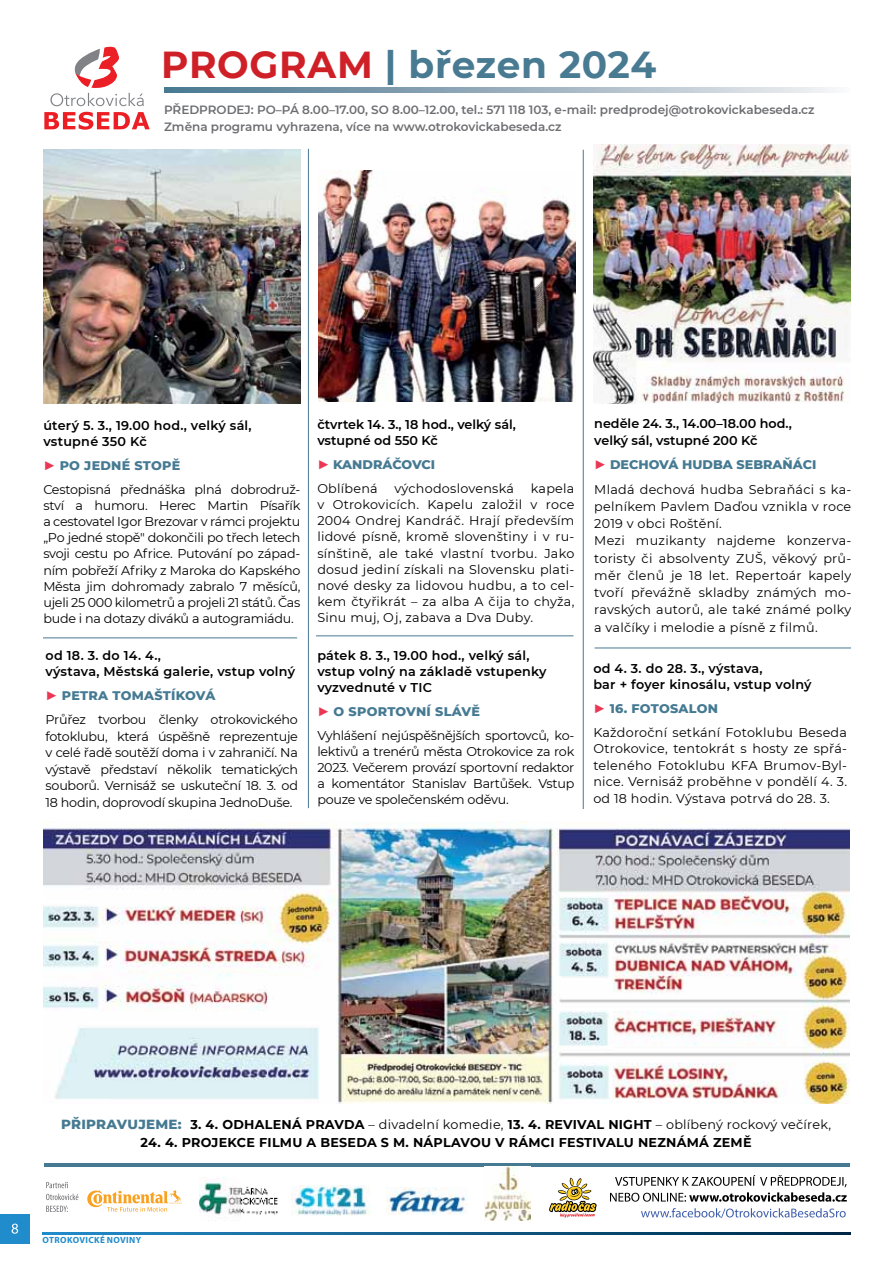
<style>
.page{position:relative;width:893px;height:1263px;background:#fff}
.page>*{position:absolute;margin:0;border:0;box-sizing:border-box;transform-origin:0 0}
.t1{font:700 37.5px "Montserrat";letter-spacing:.02em;color:#487a92}
.t2{font:12.75px/16.2px "Montserrat";letter-spacing:.01em;color:#000;text-align:justify}
.t3{font:600 12.75px/16.2px "Montserrat";letter-spacing:.015em;color:#000}
.t4{font:12.75px/23.7px "Montserrat";letter-spacing:-.02em;color:#000}
.t5{font:700 12.75px "Montserrat";letter-spacing:.02em;color:#000}
.t6{font:800 12.75px/23.7px "Montserrat";letter-spacing:-.005em;color:#457a92}
.t7{font:600 12px/16.5px "Montserrat";color:#6d6e71}
.t8{font:700 9px "Myriad Pro";letter-spacing:.04em;color:#218ccc}
.s1{color:#ce2026}
.s2{font-family:"Franklin Gothic";font-weight:500;color:#e93754}
.s3{font-weight:800;color:#457a92}
.s4{font-weight:400;color:#000}
.s5{font-weight:800;font-size:13.5px;color:#457a92}
.s6{font-weight:700}
</style>
<div class="page">
<div style="left:0;top:1214px;width:30px;height:29px;background:#218ccc"></div>
<svg style="left:12px;top:1223px;width:6px;height:11px"></svg>
<svg style="left:43px;top:1232px;width:807px;height:2px;background:#115b88"></svg>
<svg style="left:44px;top:112px;width:106px;height:18px"></svg>
<svg style="left:50px;top:47px;width:94px;height:59px"></svg>
<svg style="left:164px;top:88px;width:672px;height:4px;background:#99b0be"></svg>
<img style="left:43px;top:150px;width:257px;height:253px">
<img style="left:594px;top:144px;width:256px;height:259px">
<img style="left:318px;top:170px;width:257px;height:231px">
<hr style="left:308px;top:149px;width:1px;height:659px;background:#487a92">
<hr style="left:583px;top:150px;width:1px;height:659px;background:#487a92">
<hr style="left:316px;top:635px;width:257px;height:1px;background:#487a92">
<hr style="left:595px;top:648px;width:255px;height:1px;background:#487a92">
<hr style="left:43px;top:637px;width:254px;height:1px;background:#487a92">
<hr style="left:44px;top:1163px;width:805px;height:3px;background:#457a92">
<svg style="left:87px;top:1190px;width:95px;height:21px"></svg>
<img style="left:199px;top:1178px;width:79px;height:38px">
<img style="left:292px;top:1185px;width:77px;height:30px">
<img style="left:484px;top:1167px;width:47px;height:53px">
<svg style="left:46px;top:1194px;width:32px;height:18px"></svg>
<svg style="left:46px;top:1182px;width:22px;height:6px"></svg>
<svg style="left:641px;top:1208px;width:205px;height:10px"></svg>
<img style="left:387px;top:1187px;width:80px;height:27px">
<svg style="left:610px;top:1175px;width:237px;height:27px"></svg>
<svg style="left:549px;top:1178px;width:48px;height:39px"></svg>
<img style="left:44px;top:822px;width:805px;height:281px">
<h1 class="t1" style="left:161px;top:37px;width:496px"><span class="s1">PROGRAM</span> | březen 2024</h1>
<p class="t7" style="left:164px;top:101px;width:652px">PŘEDPRODEJ: PO–PÁ 8.00–17.00, SO 8.00–12.00, tel.: 571 118 103, e-mail: predprodej@otrokovickabeseda.cz<br>Změna programu vyhrazena, více na www.otrokovickabeseda.cz</p>
<p class="t3" style="left:43px;top:417px;width:210px">úterý 5. 3., 19.00 hod., velký sál, vstupné 350 Kč</p>
<p class="t4" style="left:43px;top:453px;width:258px"><span class="s2">►</span> <span class="s3">PO JEDNÉ STOPĚ<br></span>Cestopisná přednáška plná dobrodruž-</p>
<p class="t2" style="left:43px;top:497px;width:258px">ství a humoru. Herec Martin Písařík a cestovatel Igor Brezovar v rámci projektu „Po jedné stopě" dokončili po třech letech svoji cestu po Africe. Putování po západ&shy;ním pobřeží Afriky z Maroka do Kapského Města jim dohromady zabralo 7 měsíců, ujeli 25 000 kilometrů a projeli 21 států. Čas bude i na dotazy diváků a autogramiádu.</p>
<p class="t3" style="left:46px;top:647px;width:251px">od 18. 3. do 14. 4.,<br>výstava, Městská galerie, vstup volný</p>
<p class="t4" style="left:46px;top:683px;width:254px"><span class="s2">►</span> <span class="s3">PETRA TOMAŠTÍKOVÁ<br></span>Průřez tvorbou členky otrokovického</p>
<p class="t2" style="left:46px;top:727px;width:254px">fotoklubu, která úspěšně reprezentuje v celé řadě soutěží doma i v zahraničí. Na výstavě představí několik tematických souborů. Vernisáž se uskuteční 18. 3. od 18 hodin, doprovodí skupina JednoDuše.</p>
<p class="t3" style="left:317px;top:416px;width:200px">čtvrtek 14. 3., 18 hod., velký sál, vstupné od 550 Kč</p>
<p class="t6" style="left:317px;top:452px;width:119px"><span class="s2">►</span> KANDRÁČOVCI<br><span class="s4">Oblíbená</span></p>
<p class="t2" style="left:317px;top:480px;width:259px;text-indent:213px">kapela v Otrokovicích. Kapelu založil v roce 2004 Ondrej Kandráč. Hrají především lidové písně, kromě slovenštiny i v ru&shy;sínštině, ale také vlastní tvorbu. Jako dosud jediní získali na Slovensku plati&shy;nové desky za lidovou hudbu, a to cel&shy;kem čtyřikrát – za alba A čija to chyža, Sinu muj, Oj, zabava a Dva Duby.</p>
<p class="t2" style="left:395px;top:480px;width:121px">východoslovenská</p>
<p class="t3" style="left:317px;top:647px;width:231px">pátek 8. 3., 19.00 hod., velký sál, vstup volný na základě vstupenky vyzvednuté v TIC</p>
<p class="t4" style="left:317px;top:699px;width:259px"><span class="s2">►</span> <span class="s3">O SPORTOVNÍ SLÁVĚ<br></span>Vyhlášení nejúspěšnějších sportovců, ko-</p>
<p class="t2" style="left:317px;top:743px;width:259px">lektivů a trenérů města Otrokovice za rok 2023. Večerem provází sportovní redaktor a komentátor Stanislav Bartůšek. Vstup pouze ve společenském oděvu.</p>
<p class="t3" style="left:594px;top:414px;width:199px;line-height:17.2px">neděle 24. 3., 14.00–18.00 hod., velký sál, vstupné 200 Kč</p>
<p class="t2" style="left:594px;top:452px;width:259px;line-height:24.8px"><span class="s2">►</span> <span class="s3">DECHOVÁ HUDBA SEBRAŇÁCI<br></span>Mladá dechová hudba Sebraňáci s ka-</p>
<p class="t2" style="left:594px;top:497px;width:259px;line-height:17.2px;text-align:left">pelníkem Pavlem Daďou vznikla v roce 2019 v obci Roštění.<br>Mezi muzikanty najdeme konzerva&shy;toristy či absolventy ZUŠ, věkový prů&shy;měr členů je 18 let. Repertoár kapely tvoří převážně skladby známých mo&shy;ravských autorů, ale také známé polky a valčíky i melodie a písně z filmů.</p>
<p class="t3" style="left:593px;top:659px;width:220px">od 4. 3. do 28. 3., výstava,<br>bar + foyer kinosálu, vstup volný</p>
<p class="t2" style="left:593px;top:696px;width:255px;line-height:24px"><span class="s2">►</span> <span class="s3">16. FOTOSALON<br></span>Každoroční setkání Fotoklubu Beseda</p>
<p class="t2" style="left:593px;top:740px;width:255px">Otrokovice, tentokrát s hosty ze spřá&shy;teleného Fotoklubu KFA Brumov-Byl&shy;nice. Vernisáž proběhne v pondělí 4. 3. od 18 hodin. Výstava potrvá do 28. 3.</p>
<p class="t2" style="left:61px;top:1116px;width:772px"><span class="s5">PŘIPRAVUJEME:</span> <span class="s6">3. 4. ODHALENÁ PRAVDA</span> – divadelní komedie, <span class="s6">13. 4. REVIVAL NIGHT</span> – oblíbený rockový večírek,</p>
<p class="t5" style="left:141px;top:1133px;width:612px">24. 4. PROJEKCE FILMU A BESEDA S M. NÁPLAVOU V RÁMCI FESTIVALU NEZNÁMÁ ZEMĚ</p>
<p class="t8" style="left:43px;top:1234px;width:100px">OTROKOVICKÉ NOVINY</p>
</div>
